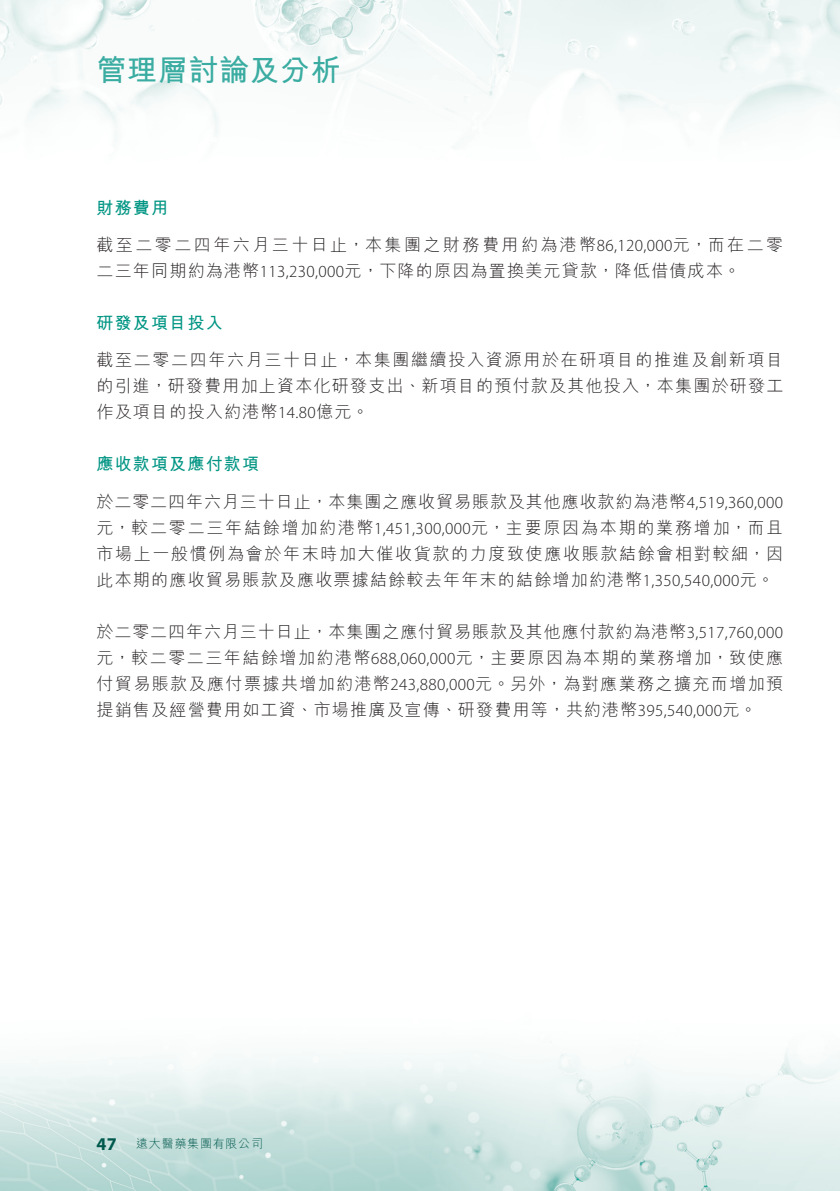
<style>
.page{position:relative;width:840px;height:1191px;background:#fff}
.page>*{position:absolute;margin:0;border:0;box-sizing:border-box;transform-origin:0 0}
.t1{font:700 30px "M Hei HK";letter-spacing:.02em;color:#3aaca1}
.t2{font:700 18px "Myriad Pro";color:#00594d}
.t3{font:300 17px/26px "M Hei HK";letter-spacing:.07em;color:#231f20;text-align:justify}
.t4{font:300 17px/37.4px "M Hei HK";letter-spacing:.145em;color:#231f20}
.t5{font:700 17px "M Hei HK";letter-spacing:.07em;color:#009583}
.t6{font:300 12px "M Hei HK";letter-spacing:.06em;color:#00594d}
.s1{font-weight:700;color:#009583}
.s2{font-family:"Myriad Pro"}
</style>
<div class="page">
<img style="left:0;top:0;width:839px;height:1191px">
<h1 class="t1" style="left:96px;top:48px;width:246px">管理層討論及分析</h1>
<p class="t4" style="left:96px;top:188px;width:687px"><span class="s1">財務費用<br></span>截至二零二四年六月三十日止，本集團之財務費用約為港幣<span class="s2">86,120,000</span>元，而在二零</p>
<p class="t3" style="left:96px;top:257px;width:645px">二三年同期約為港幣<span class="s2">113,230,000</span>元，下降的原因為置換美元貸款，降低借債成本。</p>
<p class="t5" style="left:96px;top:310px;width:128px">研發及項目投入</p>
<p class="t3" style="left:96px;top:347px;width:688px">截至二零二四年六月三十日止，本集團繼續投入資源用於在研項目的推進及創新項目的引進，研發費用加上資本化研發支出、新項目的預付款及其他投入，本集團於研發工作及項目的投入約港幣<span class="s2">14.80</span>億元。</p>
<p class="t3" style="left:96px;top:445px;width:688px;line-height:37.4px"><span class="s1">應收款項及應付款項<br></span>於二零二四年六月三十日止，本集團之應收貿易賬款及其他應收款約為港幣<span class="s2">4,519,360,000</span></p>
<p class="t3" style="left:96px;top:514px;width:688px">元，較二零二三年結餘增加約港幣<span class="s2">1,451,300,000</span>元，主要原因為本期的業務增加，而且市場上一般慣例為會於年末時加大催收貨款的力度致使應收賬款結餘會相對較細，因此本期的應收貿易賬款及應收票據結餘較去年年末的結餘增加約港幣<span class="s2">1,350,540,000</span>元。</p>
<p class="t3" style="left:96px;top:618px;width:688px">於二零二四年六月三十日止，本集團之應付貿易賬款及其他應付款約為港幣<span class="s2">3,517,760,000</span>元，較二零二三年結餘增加約港幣<span class="s2">688,060,000</span>元，主要原因為本期的業務增加，致使應付貿易賬款及應付票據共增加約港幣<span class="s2">243,880,000</span>元。另外，為對應業務之擴充而增加預提銷售及經營費用如工資、市場推廣及宣傳、研發費用等，共約港幣<span class="s2">395,540,000</span>元。</p>
<p class="t2" style="left:96px;top:1132px;width:22px">47</p>
<p class="t6" style="left:136px;top:1137px;width:128px">遠大醫藥集團有限公司</p>
</div>
